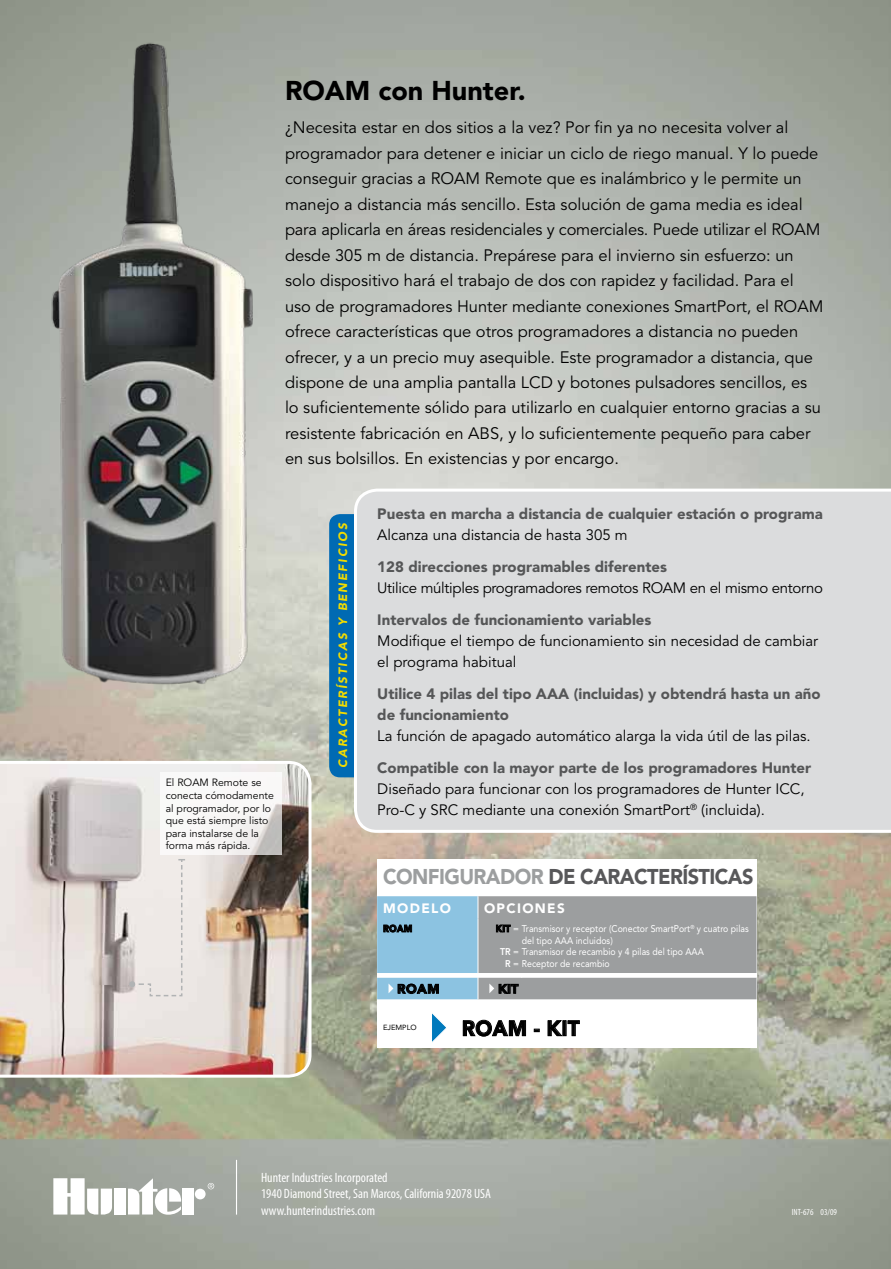
<style>
.page{position:relative;width:891px;height:1269px;background:#fff}
.page>*{position:absolute;margin:0;border:0;box-sizing:border-box;transform-origin:0 0}
.t1{font:900 27px "Avenir";color:#000}
.t2{font:900 21.3px "Avenir";letter-spacing:-.03em;color:#58585a;scale:.94 1}
.t3{font:900 21.3px "Avenir";letter-spacing:.02em;color:#000;scale:.95 1}
.t4{font:16.5px/25.5px "Avenir";color:#000}
.t5{font:15px/21px "Avenir";color:#000}
.t6{font:900 15px/21px "Avenir";color:#555657}
.t7{font:15px "Avenir";letter-spacing:-.02em;color:#000}
.t8{font:condensed 13.5px/16.2px "Myriad Pro";color:#fff}
.t9{font:900 13.5px "Avenir";letter-spacing:.1em;color:#fff}
.t10{font:900 12.75px "Avenir";letter-spacing:.05em;color:#000}
.t11{font:italic 900 12px "Avenir";color:#f2db00}
.t12{font:10.5px/12.6px "Avenir";color:#000}
.t13{font:9.75px/11.7px "Avenir";color:#fff;scale:.9 1}
.t14{font:900 9.75px "Avenir";color:#000;scale:.9 1}
.t15{font:condensed 9px "Myriad Pro";color:#fff}
.t16{font:7.5px "Avenir";color:#000}
.s1{color:#9c9e9f}
.s2{font-weight:900;color:#000}
.s3{font-weight:800}
</style>
<div class="page">
<img style="left:0;top:0;width:891px;height:1269px">
<img style="left:7px;top:19px;width:363px;height:705px">
<img style="left:0;top:761px;width:312px;height:317px">
<svg style="left:160px;top:773px;width:121px;height:82px"></svg>
<div style="left:329px;top:514px;width:44px;height:263px;background:#006ab3;border-radius:11px"></div>
<div style="left:354px;top:489px;width:537px;height:344px;background:#dbdcdd"></div>
<svg style="left:129px;top:858px;width:56px;height:139px;background:#eae5e2"></svg>
<div style="left:377px;top:859px;width:380px;height:189px;background:#fff"></div>
<svg style="left:377px;top:896px;width:380px;height:103px;background:#9ba9b1"></svg>
<svg style="left:432px;top:1013px;width:15px;height:29px"></svg>
<svg style="left:463px;top:1020px;width:63px;height:17px"></svg>
<svg style="left:534px;top:1029px;width:5px;height:3px"></svg>
<svg style="left:548px;top:1020px;width:14px;height:16px"></svg>
<svg style="left:568px;top:1020px;width:12px;height:16px"></svg>
<svg style="left:208px;top:1183px;width:6px;height:6px"></svg>
<div style="left:114px;top:1189px;width:12px;height:26px;background:#fff"></div>
<div style="left:195px;top:1189px;width:11px;height:10px;background:#fff;border-radius:50%"></div>
<div style="left:183px;top:1189px;width:11px;height:26px;background:#fff"></div>
<svg style="left:128px;top:1178px;width:53px;height:37px"></svg>
<svg style="left:53px;top:1178px;width:59px;height:37px"></svg>
<hr style="left:236px;top:1160px;width:1px;height:55px;background:#fff">
<h1 class="t1" style="left:285px;top:74px;width:242px">ROAM con Hunter.</h1>
<p class="t4" style="left:285px;top:115px;width:540px">¿Necesita estar en dos sitios a la vez? Por fin ya no necesita volver al programador para detener e iniciar un ciclo de riego manual. Y lo puede conseguir gracias a ROAM Remote que es inalámbrico y le permite un manejo a distancia más sencillo. Esta solución de gama media es ideal para aplicarla en áreas residenciales y comerciales. Puede utilizar el ROAM desde 305 m de distancia. Prepárese para el invierno sin esfuerzo: un solo dispositivo hará el trabajo de dos con rapidez y facilidad. Para el uso de programadores Hunter mediante conexiones SmartPort, el ROAM ofrece características que otros programadores a distancia no pueden ofrecer, y a un precio muy asequible. Este programador a distancia, que dispone de una amplia pantalla LCD y botones pulsadores sencillos, es lo suficientemente sólido para utilizarlo en cualquier entorno gracias a su resistente fabricación en ABS, y lo suficientemente pequeño para caber en sus bolsillos. En existencias y por encargo.</p>
<p class="t12" style="left:166px;top:777px;width:110px">El ROAM Remote se conecta cómodamente al programador, por lo que está siempre listo para instalarse de la forma más rápida.</p>
<p class="t11" style="left:336px;top:768px;width:247px;rotate:-90deg">CARACTERÍSTICAS Y BENEFICIOS</p>
<p class="t6" style="left:377px;top:504px;width:447px">Puesta en marcha a distancia de cualquier estación o programa</p>
<p class="t5" style="left:377px;top:525px;width:252px">Alcanza una distancia de hasta 305 m</p>
<p class="t6" style="left:377px;top:556px;width:291px">128 direcciones programables diferentes</p>
<p class="t7" style="left:377px;top:579px;width:447px">Utilice múltiples programadores remotos ROAM en el mismo entorno</p>
<p class="t6" style="left:377px;top:609px;width:276px">Intervalos de funcionamiento variables</p>
<p class="t5" style="left:377px;top:631px;width:442px">Modifique el tiempo de funcionamiento sin necesidad de cambiar el programa habitual</p>
<p class="t6" style="left:377px;top:683px;width:445px">Utilice 4 pilas del tipo AAA (incluidas) y obtendrá hasta un año de funcionamiento</p>
<p class="t5" style="left:377px;top:726px;width:435px">La función de apagado automático alarga la vida útil de las pilas.</p>
<p class="t6" style="left:377px;top:757px;width:436px">Compatible con la mayor parte de los programadores Hunter</p>
<p class="t5" style="left:377px;top:778px;width:429px">Diseñado para funcionar con los programadores de Hunter ICC,<br>Pro-C y SRC mediante una conexión SmartPort<sup>®</sup> (incluida).</p>
<p class="t2" style="left:383px;top:864px;width:396px"><span class="s1">CONFIGURADOR</span> DE CARACTERÍSTICAS</p>
<p class="t9" style="left:383px;top:900px;width:69px">MODELO</p>
<p class="t9" style="left:484px;top:900px;width:82px">OPCIONES</p>
<p class="t14" style="left:383px;top:923px;width:34px">ROAM</p>
<p class="t13" style="left:496px;top:923px;width:283px"><span class="s2">KIT</span> = Transmisor y receptor (Conector SmartPort<sup>®</sup> y cuatro pilas</p>
<p class="t13" style="left:505px;top:946px;width:222px;text-indent:-5px"><span class="s3">TR</span> = Transmisor de recambio y 4 pilas del tipo AAA<br><span class="s3">R</span> = Receptor de recambio</p>
<p class="t13" style="left:522px;top:934px;width:103px">del tipo AAA incluidos)</p>
<p class="t10" style="left:397px;top:981px;width:44px">ROAM</p>
<p class="t10" style="left:498px;top:981px;width:22px">KIT</p>
<p class="t16" style="left:383px;top:1023px;width:35px">EJEMPLO</p>
<p class="t3" style="left:462px;top:1015px;width:125px">ROAM - KIT</p>
<p class="t8" style="left:261px;top:1170px;width:231px">Hunter Industries Incorporated<br>1940 Diamond Street, San Marcos, California 92078 USA www.hunterindustries.com</p>
<p class="t15" style="left:792px;top:1207px;width:47px">INT-676 03/09</p>
</div>
